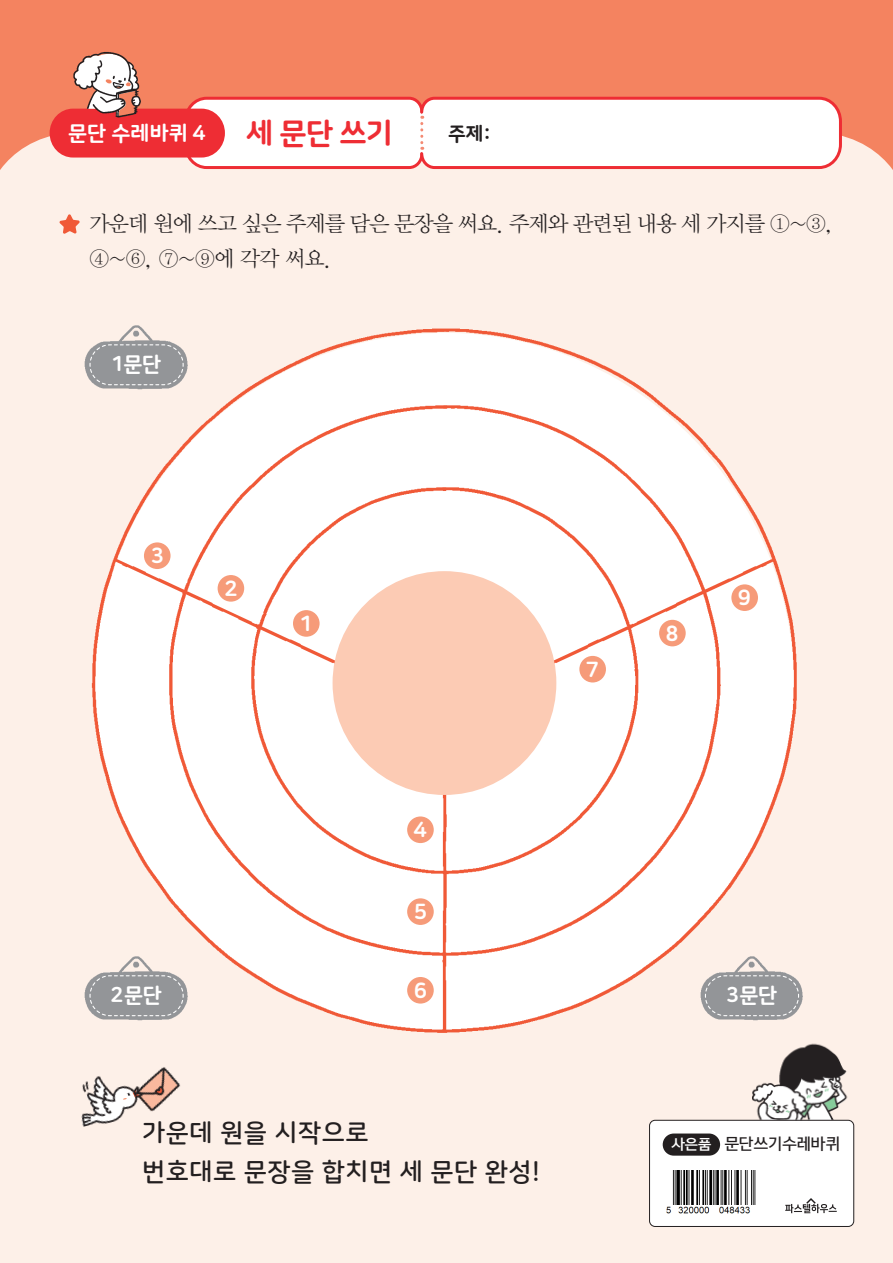
<style>
.page{position:relative;width:893px;height:1263px;background:#fdf0e8}
.page>*{position:absolute;margin:0;border:0;box-sizing:border-box;transform-origin:0 0}
.헤드제목{font:30px "Nanum Square Round OTFEB";color:#ee2d34}
.t1{font:25.5px "Nanum Square Round OTFB";letter-spacing:.02em;color:#231f20}
.본문_명조{font:21.75px/34.5px "Hakgyoansim Bareonbatang R";letter-spacing:-.05em;color:#231f20}
.나눔스퀘어_15pt{font:21.3px "Nanum Square Round OTFEB";color:#fff}
.헤드제목-2{font:21px "Nanum Square Round OTFEB";letter-spacing:-.025em;color:#fff}
.나눔스퀘어13pt{font:21px "Nanum Square Round OTFEB";color:#fff}
.나눔스퀘어13pt-2{font:19.5px "Nanum Square Round OTFEB";color:#231f20}
.본문_명조-2{font:15px "Yoon Gothic Pro 760";color:#231f20}
.본문_명조-3{font:13.5px "Yoon Gothic Pro 770";color:#fff}
</style>
<div class="page">
<div style="left:0;top:0;width:893px;height:170px;background:#f48360"></div>
<svg style="left:59px;top:214px;width:21px;height:20px"></svg>
<div style="left:50px;top:109px;width:175px;height:49px;background:#ee2d34;border-radius:24px"></div>
<img style="left:71px;top:48px;width:74px;height:70px">
<svg style="left:182px;top:95px;width:661px;height:75px;background:#fce1e1"></svg>
<img style="left:91px;top:328px;width:706px;height:705px">
<div style="left:333px;top:571px;width:223px;height:224px;background:#fccbb4;border-radius:50%"></div>
<div style="left:144px;top:542px;width:27px;height:27px;background:#f69b79;border-radius:50%"></div>
<div style="left:407px;top:977px;width:27px;height:26px;background:#f69b79;border-radius:50%"></div>
<div style="left:218px;top:575px;width:26px;height:27px;background:#f69b79;border-radius:50%"></div>
<div style="left:407px;top:898px;width:27px;height:27px;background:#f69b79;border-radius:50%"></div>
<div style="left:293px;top:610px;width:27px;height:27px;background:#f69b79;border-radius:50%"></div>
<div style="left:407px;top:816px;width:27px;height:27px;background:#f69b79;border-radius:50%"></div>
<div style="left:579px;top:656px;width:27px;height:26px;background:#f69b79;border-radius:50%"></div>
<div style="left:659px;top:620px;width:27px;height:26px;background:#f69b79;border-radius:50%"></div>
<div style="left:731px;top:584px;width:27px;height:27px;background:#f69b79;border-radius:50%"></div>
<img style="left:84px;top:325px;width:107px;height:69px">
<svg style="left:85px;top:341px;width:103px;height:47px;background:#a0a1a2"></svg>
<img style="left:699px;top:952px;width:98px;height:73px">
<svg style="left:700px;top:972px;width:103px;height:47px;background:#a1a1a3"></svg>
<img style="left:84px;top:952px;width:107px;height:73px">
<svg style="left:85px;top:972px;width:103px;height:47px;background:#a0a1a2"></svg>
<div style="left:649px;top:1120px;width:205px;height:106px;background:#fff;border-radius:6px"></div>
<div style="left:649px;top:1120px;width:205px;height:107px;border:1px solid #231f20;border-radius:6px"></div>
<div style="left:663px;top:1133px;width:57px;height:22px;background:#231f20;border-radius:11px"></div>
<svg style="left:785px;top:1198px;width:52px;height:15px"></svg>
<img style="left:667px;top:1170px;width:89px;height:44px">
<img style="left:743px;top:1043px;width:112px;height:82px">
<svg style="left:82px;top:1069px;width:97px;height:58px"></svg>
<p class="나눔스퀘어13pt" style="left:68px;top:121px;width:139px">문단 수레바퀴 4</p>
<p class="헤드제목" style="left:246px;top:116px;width:148px">세 문단 쓰기</p>
<p class="나눔스퀘어13pt-2" style="left:448px;top:122px;width:44px">주제 :</p>
<p class="본문_명조" style="left:89px;top:207px;width:746px">가운데 원에 쓰고 싶은 주제를 담은 문장을 써요. 주제와 관련된 내용 세 가지를 ①~③,<br>④~⑥, ⑦~⑨에 각각 써요.</p>
<p class="헤드제목-2" style="left:111px;top:352px;width:52px">1문단</p>
<p class="나눔스퀘어_15pt" style="left:151px;top:544px;width:15px">3</p>
<p class="나눔스퀘어_15pt" style="left:224px;top:577px;width:15px">2</p>
<p class="나눔스퀘어_15pt" style="left:299px;top:612px;width:15px">1</p>
<p class="나눔스퀘어_15pt" style="left:414px;top:818px;width:15px">4</p>
<p class="나눔스퀘어_15pt" style="left:414px;top:900px;width:15px">5</p>
<p class="나눔스퀘어_15pt" style="left:586px;top:658px;width:15px">7</p>
<p class="나눔스퀘어_15pt" style="left:666px;top:622px;width:15px">8</p>
<p class="나눔스퀘어_15pt" style="left:738px;top:586px;width:15px">9</p>
<p class="나눔스퀘어_15pt" style="left:414px;top:979px;width:15px">6</p>
<p class="헤드제목-2" style="left:110px;top:983px;width:53px">2문단</p>
<p class="헤드제목-2" style="left:726px;top:983px;width:53px">3문단</p>
<p class="t1" style="left:142px;top:1118px;width:228px">가운데 원을 시작으로</p>
<p class="t1" style="left:142px;top:1157px;width:399px">번호대로 문장을 합치면 세 문단 완성!</p>
<p class="본문_명조-3" style="left:672px;top:1134px;width:41px">사은품</p>
<p class="본문_명조-2" style="left:725px;top:1134px;width:117px">문단쓰기수레바퀴</p>
</div>
